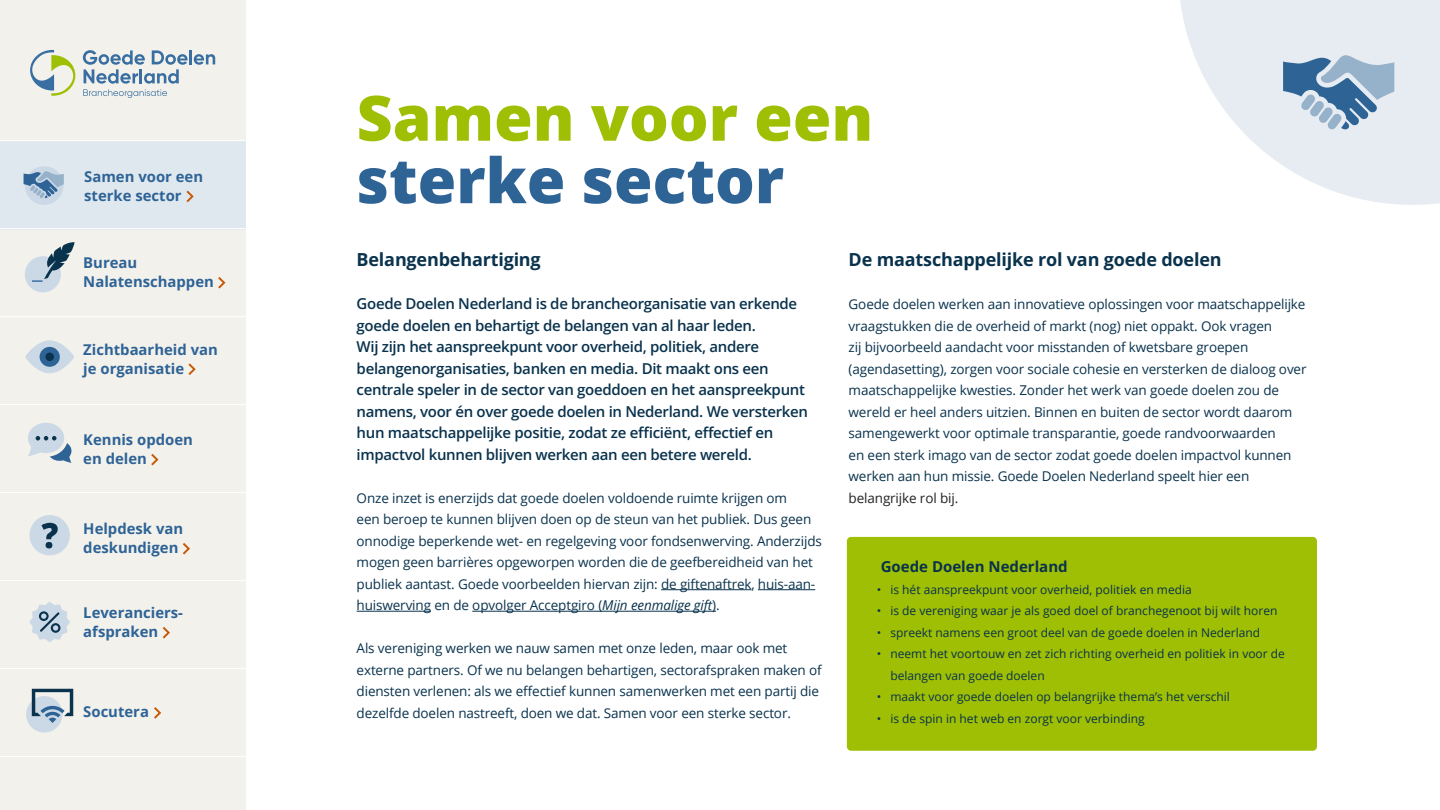
<style>
.page{position:relative;width:1440px;height:810px;background:#fff}
.page>*{position:absolute;margin:0;border:0;box-sizing:border-box;transform-origin:0 0}
.t1{font:800 62.47px "Open Sans";color:#9ebf03}
.t2{font:800 62.47px "Open Sans";color:#2e6396}
.t3{font:700 18px "Open Sans";letter-spacing:-.01em;color:#09324d}
.t4{font:700 18px "Open Sans";letter-spacing:-.01em;color:#0a334d}
.t5{font:600 15px/21.5px "Open Sans";letter-spacing:-.02em;color:#09324d}
.t6{font:700 15px "Open Sans";color:#09324d}
.t7{font:700 14.85px/18.9px "Open Sans";color:#2e6396}
.t8{font:13.5px/21.5px "Open Sans";letter-spacing:-.01em;color:#09324d}
.t9{font:13.5px "Open Sans";letter-spacing:-.01em;color:#222}
.t10{font:12px/21.5px "Open Sans";color:#09324d}
.s1{font-style:italic}
</style>
<div class="page">
<hr style="left:661px;top:589px;width:90px;height:1px;background:#09324d">
<hr style="left:758px;top:589px;width:57px;height:1px;background:#09324d">
<hr style="left:357px;top:611px;width:74px;height:1px;background:#09324d">
<hr style="left:472px;top:611px;width:244px;height:1px;background:#09324d">
<div style="left:847px;top:537px;width:470px;height:214px;background:#9ebf03;border-radius:4px"></div>
<div style="left:0;top:0;width:246px;height:810px;background:#f3f1ec"></div>
<svg style="left:154px;top:707px;width:7px;height:12px"></svg>
<div style="left:26px;top:696px;width:37px;height:37px;background:#cbd8e5;border-radius:50%"></div>
<svg style="left:32px;top:689px;width:41px;height:34px"></svg>
<div style="left:0;top:141px;width:246px;height:88px;background:#e0e8ef"></div>
<svg style="left:1180px;top:0;width:260px;height:205px;fill:#e6ecf2"></svg>
<div style="left:25px;top:256px;width:36px;height:36px;background:#cbd8e5;border-radius:50%"></div>
<svg style="left:218px;top:277px;width:7px;height:12px"></svg>
<svg style="left:29px;top:602px;width:41px;height:40px"></svg>
<svg style="left:163px;top:627px;width:7px;height:12px"></svg>
<svg style="left:188px;top:363px;width:8px;height:12px"></svg>
<svg style="left:25px;top:340px;width:49px;height:33px"></svg>
<div style="left:40px;top:347px;width:20px;height:20px;background:#2e6396;border-radius:50%"></div>
<div style="left:45px;top:353px;width:9px;height:8px;background:#09324d;border-radius:50%"></div>
<svg style="left:151px;top:454px;width:7px;height:11px"></svg>
<svg style="left:28px;top:423px;width:43px;height:40px"></svg>
<svg style="left:183px;top:543px;width:7px;height:12px"></svg>
<div style="left:30px;top:515px;width:40px;height:40px;background:#cbd8e5;border-radius:50%"></div>
<svg style="left:41px;top:523px;width:17px;height:25px"></svg>
<div style="left:25px;top:166px;width:39px;height:39px;background:#cbd8e5;border-radius:50%"></div>
<svg style="left:186px;top:191px;width:8px;height:11px"></svg>
<hr style="left:0;top:228px;width:250px;height:1px;background:#fff">
<hr style="left:0;top:140px;width:250px;height:1px;background:#fff">
<hr style="left:0;top:316px;width:250px;height:1px;background:#fff">
<hr style="left:0;top:404px;width:250px;height:1px;background:#fff">
<hr style="left:0;top:492px;width:250px;height:1px;background:#fff">
<hr style="left:0;top:580px;width:250px;height:1px;background:#fff">
<hr style="left:0;top:668px;width:250px;height:1px;background:#fff">
<hr style="left:0;top:756px;width:250px;height:1px;background:#fff">
<svg style="left:30px;top:50px;width:46px;height:46px"></svg>
<hr style="left:189px;top:50px;width:3px;height:14px;background:#386ea1">
<svg style="left:194px;top:54px;width:21px;height:11px"></svg>
<svg style="left:83px;top:50px;width:105px;height:48px"></svg>
<svg style="left:1283px;top:55px;width:112px;height:74px"></svg>
<svg style="left:32px;top:242px;width:43px;height:40px"></svg>
<svg style="left:24px;top:171px;width:40px;height:27px"></svg>
<p class="t7" style="left:84px;top:166px;width:120px">Samen voor een sterke sector</p>
<p class="t7" style="left:83px;top:253px;width:132px">Bureau<br>Nalatenschappen</p>
<p class="t7" style="left:83px;top:340px;width:136px">Zichtbaarheid van je organisatie</p>
<p class="t7" style="left:83px;top:430px;width:111px">Kennis opdoen en delen</p>
<p class="t7" style="left:83px;top:519px;width:101px">Helpdesk van deskundigen</p>
<p class="t7" style="left:83px;top:603px;width:101px">Leveranciers&shy;afspraken</p>
<p class="t7" style="left:83px;top:702px;width:67px">Socutera</p>
<h1 class="t1" style="left:357px;top:70px;width:518px">Samen voor een</h1>
<h1 class="t2" style="left:357px;top:133px;width:429px">sterke sector</h1>
<h2 class="t4" style="left:357px;top:247px;width:186px">Belangenbehartiging</h2>
<p class="t5" style="left:357px;top:293px;width:453px">Goede Doelen Nederland is de brancheorganisatie van erkende goede doelen en behartigt de belangen van al haar leden.<br>Wij zijn het aanspreekpunt voor overheid, politiek, andere belangenorganisaties, banken en media. Dit maakt ons een centrale speler in de sector van goeddoen en het aanspreekpunt namens, voor én over goede doelen in Nederland. We versterken hun maatschappelijke positie, zodat ze efficiënt, effectief en impactvol kunnen blijven werken aan een betere wereld.</p>
<p class="t8" style="left:357px;top:487px;width:467px">Onze inzet is enerzijds dat goede doelen voldoende ruimte krijgen om<br>een beroep te kunnen blijven doen op de steun van het publiek. Dus geen onnodige beperkende wet- en regelgeving voor fondsenwerving. Anderzijds mogen geen barrières opgeworpen worden die de geefbereidheid van het publiek aantast. Goede voorbeelden hiervan zijn: de giftenaftrek, huis-aan&shy;huiswerving en de opvolger Acceptgiro (<span class="s1">Mijn eenmalige gift</span>).</p>
<p class="t8" style="left:357px;top:637px;width:467px">Als vereniging werken we nauw samen met onze leden, maar ook met externe partners. Of we nu belangen behartigen, sectorafspraken maken of diensten verlenen: als we effectief kunnen samenwerken met een partij die dezelfde doelen nastreeft, doen we dat. Samen voor een sterke sector.</p>
<h2 class="t3" style="left:849px;top:247px;width:375px">De maatschappelijke rol van goede doelen</h2>
<p class="t8" style="left:849px;top:293px;width:459px">Goede doelen werken aan innovatieve oplossingen voor maatschappelijke vraagstukken die de overheid of markt (nog) niet oppakt. Ook vragen<br>zij bijvoorbeeld aandacht voor misstanden of kwetsbare groepen (agendasetting), zorgen voor sociale cohesie en versterken de dialoog over maatschappelijke kwesties. Zonder het werk van goede doelen zou de wereld er heel anders uitzien. Binnen en buiten de sector wordt daarom samengewerkt voor optimale transparantie, goede randvoorwaarden<br>en een sterk imago van de sector zodat goede doelen impactvol kunnen werken aan hun missie. Goede Doelen Nederland speelt hier een</p>
<p class="t9" style="left:849px;top:489px;width:111px">belangrijke rol bij.</p>
<p class="t6" style="left:881px;top:556px;width:188px">Goede Doelen Nederland</p>
<p class="t10" style="left:877px;top:578px;width:316px">• is hét aanspreekpunt voor overheid, politiek en media</p>
<p class="t10" style="left:877px;top:600px;width:402px">• is de vereniging waar je als goed doel of branchegenoot bij wilt horen</p>
<p class="t10" style="left:877px;top:621px;width:385px">• spreekt namens een groot deel van de goede doelen in Nederland</p>
<p class="t10" style="left:890px;top:643px;width:396px;text-indent:-14px">• neemt het voortouw en zet zich richting overheid en politiek in voor de belangen van goede doelen</p>
<p class="t10" style="left:877px;top:686px;width:355px">• maakt voor goede doelen op belangrijke thema’s het verschil</p>
<p class="t10" style="left:877px;top:707px;width:269px">• is de spin in het web en zorgt voor verbinding</p>
</div>
